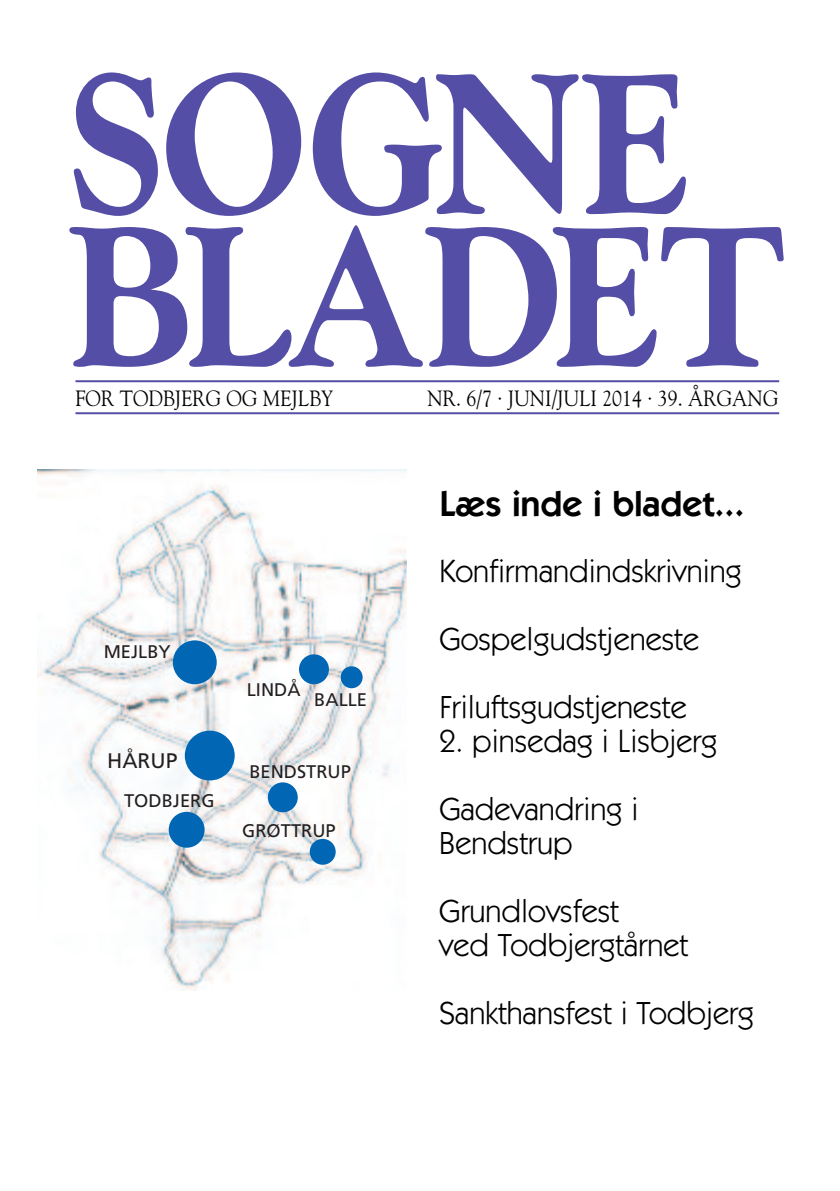
<style>
.page{position:relative;width:840px;height:1191px;background:#fff}
.page>*{position:absolute;margin:0;border:0;box-sizing:border-box;transform-origin:0 0}
.t1{font:800 200.8px/152.6px "Goudy";letter-spacing:-.03em;color:#544ea6;scale:.88 1}
.t2{font:600 36px "Itc Kabel";color:#000}
.t3{font:32px/68px "Itc Kabel";color:#000}
.t4{font:22px "Goudy";color:#000;scale:.9 1}
.t5{font:21px "Frutiger";color:#231f20}
.t6{font:18.2px "Frutiger";color:#231f20}
</style>
<div class="page">
<hr style="left:75px;top:380px;width:703px;height:2px;background:#544ea6">
<hr style="left:75px;top:412px;width:703px;height:2px;background:#544ea6">
<img style="left:37px;top:469px;width:369px;height:521px">
<div style="left:185px;top:730px;width:49px;height:50px;background:#0166b3;border-radius:50%"></div>
<div style="left:173px;top:640px;width:43px;height:44px;background:#0166b3;border-radius:50%"></div>
<div style="left:169px;top:812px;width:35px;height:35px;background:#0166b3;border-radius:50%"></div>
<div style="left:299px;top:654px;width:30px;height:30px;background:#0166b3;border-radius:50%"></div>
<div style="left:268px;top:782px;width:29px;height:30px;background:#0166b3;border-radius:50%"></div>
<div style="left:309px;top:839px;width:26px;height:25px;background:#0166b3;border-radius:50%"></div>
<div style="left:340px;top:666px;width:22px;height:22px;background:#0166b3;border-radius:50%"></div>
<h1 class="t1" style="left:67px;top:81px;width:817px">SOGNE<br>BLADET</h1>
<p class="t4" style="left:75px;top:385px;width:288px">FOR TODBJERG OG MEJLBY</p>
<p class="t4" style="left:427px;top:385px;width:391px">NR. 6/7 . JUNI/JULI 2014 . 39. ÅRGANG</p>
<p class="t6" style="left:104px;top:644px;width:69px">MEJLBY</p>
<p class="t5" style="left:107px;top:752px;width:72px">HÅRUP</p>
<p class="t6" style="left:124px;top:793px;width:92px">TODBJERG</p>
<p class="t6" style="left:247px;top:682px;width:55px">LINDÅ</p>
<p class="t6" style="left:314px;top:692px;width:54px">BALLE</p>
<p class="t6" style="left:249px;top:764px;width:103px">BENDSTRUP</p>
<p class="t6" style="left:242px;top:823px;width:95px">GRØTTRUP</p>
<p class="t2" style="left:439px;top:491px;width:306px">Læs inde i bladet...</p>
<p class="t3" style="left:439px;top:539px;width:304px">Konfirmandindskrivning<br>Gospelgudstjeneste<br>Friluftsgudstjeneste</p>
<p class="t3" style="left:439px;top:709px;width:279px">2. pinsedag i Lisbjerg<br>Gadevandring i</p>
<p class="t3" style="left:439px;top:811px;width:181px">Bendstrup<br>Grundlovsfest</p>
<p class="t3" style="left:439px;top:913px;width:316px">ved Todbjergtårnet<br>Sankthansfest i Todbjerg</p>
</div>
